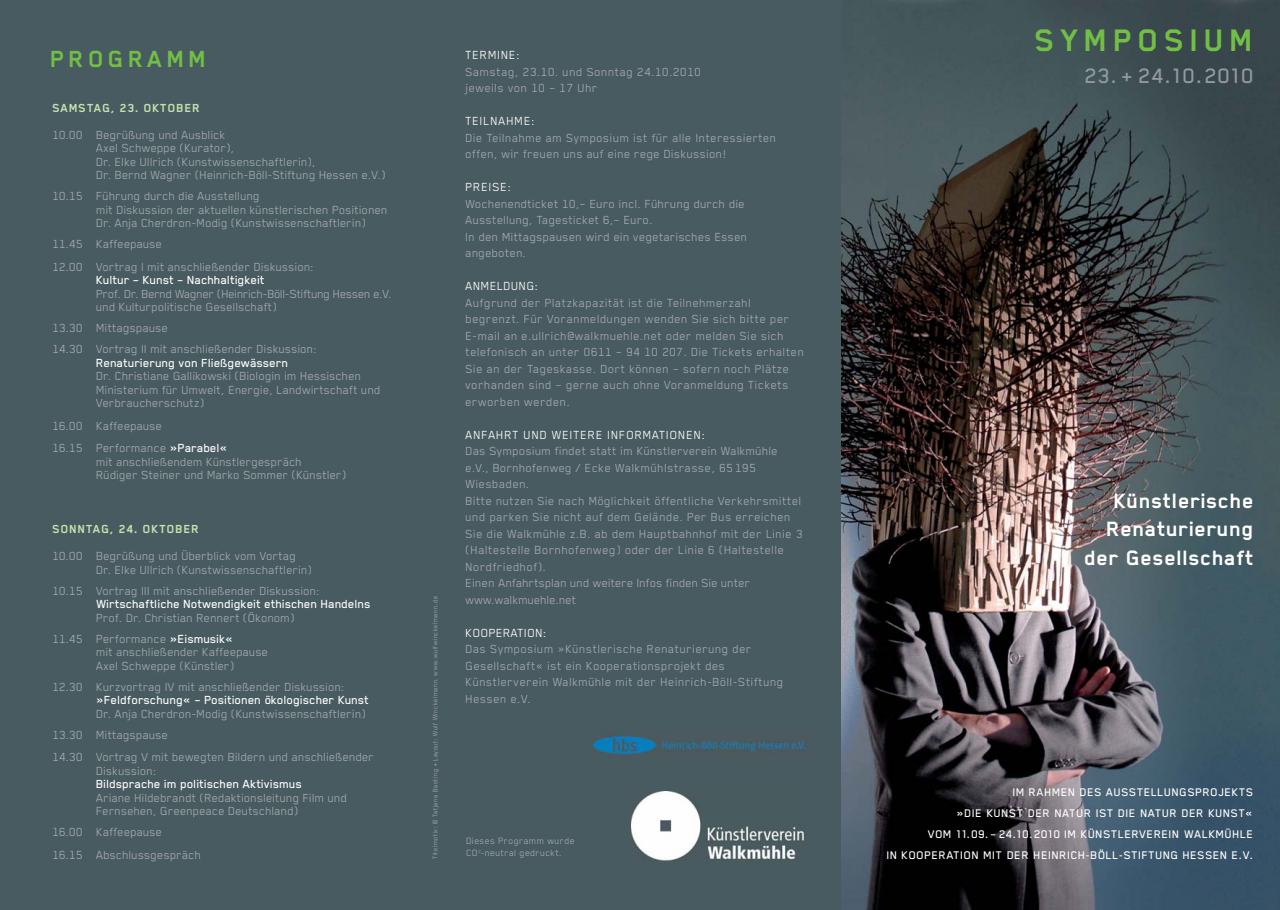
<style>
.page{position:relative;width:1280px;height:910px;background:#fff}
.page>*{position:absolute;margin:0;border:0;box-sizing:border-box;transform-origin:0 0}
.t1{font:700 36px "Blender Pro";letter-spacing:.145em;color:#71bf44}
.t2{font:700 27px "Blender Pro";letter-spacing:.145em;color:#71bf44}
.t3{font:700 24px/28.8px "Blender Pro";letter-spacing:.02em;color:#fff;text-align:right}
.t4{font:500 24px "Blender Pro";letter-spacing:.005em;color:#929a9e}
.t5{font:13.5px/13.5px "Blender Pro";color:#a4aaae}
.t6{font:13.5px/16.5px "Blender Pro";letter-spacing:.025em;color:#a4aaae}
.t7{font:13.5px/13.5px "Blender Pro";letter-spacing:-.025em;color:#a4aaae}
.t8{font:500 13.5px/13.5px "Blender Pro";color:#fff}
.t9{font:500 12.75px/21.1px "Blender Pro";letter-spacing:.04em;color:#fff;text-align:right}
.t10{font:10.5px/12.6px "Blender Pro";letter-spacing:.025em;color:#a4aaae}
.t11{font:7.5px "Blender Pro";letter-spacing:.025em;color:#a4aaae}
.s1{font-weight:700;color:#c5e1ae}
.s2{font-weight:500;color:#fff}
.s3{font-weight:400;color:#a4aaae}
.s4{color:#fff}
</style>
<div class="page">
<div style="left:0;top:0;width:846px;height:910px;background:#485b60"></div>
<img style="left:842px;top:0;width:438px;height:910px">
<img style="left:632px;top:792px;width:172px;height:69px">
<img style="left:592px;top:730px;width:214px;height:25px">
<p class="t2" style="left:51px;top:50px;width:158px">PROGRAMM</p>
<p class="t5" style="left:53px;top:93px;width:175px;line-height:27px"><span class="s1">SAMSTAG, 23. OKTOBER<br></span>10.00 Begrüßung und Ausblick</p>
<p class="t5" style="left:96px;top:141px;width:291px">Axel Schweppe (Kurator),<br>Dr. Elke Ullrich (Kunstwissenschaftlerin),<br>Dr. Bernd Wagner (Heinrich-Böll-Stiftung Hessen e.V.)</p>
<p class="t5" style="left:96px;top:189px;width:293px;text-indent:-44px">10.15 Führung durch die Ausstellung<br>mit Diskussion der aktuellen künstlerischen Positionen<br>Dr. Anja Cherdron-Modig (Kunstwissenschaftlerin)</p>
<p class="t5" style="left:53px;top:232px;width:263px;line-height:22.5px">11.45 Kaffeepause<br>12.00 Vortrag I mit anschließender Diskussion:</p>
<p class="t7" style="left:96px;top:273px;width:297px"><span class="s2">Kultur – Kunst – Nachhaltigkeit<br></span>Prof. Dr. Bernd Wagner (Heinrich-Böll-Stiftung Hessen e.V. und Kulturpolitische Gesellschaft)</p>
<p class="t5" style="left:53px;top:317px;width:266px;line-height:21px">13.30 Mittagspause<br>14.30 Vortrag II mit anschließender Diskussion:</p>
<p class="t5" style="left:96px;top:355px;width:286px"><span class="s2">Renaturierung von Fließgewässern<br></span>Dr. Christiane Gallikowski (Biologin im Hessischen Ministerium für Umwelt, Energie, Landwirtschaft und Verbraucherschutz)</p>
<p class="t5" style="left:53px;top:414px;width:177px;line-height:22.5px">16.00 Kaffeepause<br>16.15 Performance <span class="s2">»Parabel«</span></p>
<p class="t5" style="left:96px;top:454px;width:252px">mit anschließendem Künstlergespräch<br>Rüdiger Steiner und Marko Sommer (Künstler)</p>
<p class="t5" style="left:53px;top:515px;width:245px;line-height:27px"><span class="s1">SONNTAG, 24. OKTOBER<br></span>10.00 Begrüßung und Überblick vom Vortag</p>
<p class="t5" style="left:53px;top:558px;width:269px;line-height:21px;text-indent:44px">Dr. Elke Ullrich (Kunstwissenschaftlerin)<br>10.15 Vortrag III mit anschließender Diskussion:</p>
<p class="t8" style="left:96px;top:597px;width:276px">Wirtschaftliche Notwendigkeit ethischen Handelns<br><span class="s3">Prof. Dr. Christian Rennert (Ökonom)</span></p>
<p class="t5" style="left:96px;top:631px;width:174px;text-indent:-44px">11.45 Performance <span class="s2">»Eismusik«<br></span>mit anschließender Kaffeepause<br>Axel Schweppe (Künstler)</p>
<p class="t5" style="left:96px;top:679px;width:274px;text-indent:-44px">12.30 Kurzvortrag IV mit anschließender Diskussion: <span class="s2">»Feldforschung« – Positionen ökologischer Kunst<br></span>Dr. Anja Cherdron-Modig (Kunstwissenschaftlerin)</p>
<p class="t5" style="left:53px;top:723px;width:323px;line-height:22.5px">13.30 Mittagspause<br>14.30 Vortrag V mit bewegten Bildern und anschließender</p>
<p class="t5" style="left:96px;top:763px;width:253px">Diskussion:<br><span class="s2">Bildsprache im politischen Aktivismus<br></span>Ariane Hildebrandt (Redaktionsleitung Film und Fernsehen, Greenpeace Deutschland)</p>
<p class="t5" style="left:53px;top:820px;width:150px;line-height:22.5px">16.00 Kaffeepause<br>16.15 Abschlussgespräch</p>
<p class="t11" style="left:431px;top:859px;width:265px;rotate:-90deg">Titelmotiv: © Tatjana Basting • Layout: Wulf Winckelmann. www.wulfwinckelmann.de</p>
<p class="t6" style="left:466px;top:46px;width:237px"><span class="s4">TERMINE:<br></span>Samstag, 23.10. und Sonntag 24.10.2010 jeweils von 10 – 17 Uhr</p>
<p class="t6" style="left:466px;top:112px;width:312px"><span class="s4">TEILNAHME:<br></span>Die Teilnahme am Symposium ist für alle Interessierten offen, wir freuen uns auf eine rege Diskussion!</p>
<p class="t5" style="left:466px;top:178px;width:283px;line-height:16.5px"><span class="s4">PREISE:<br></span>Wochenendticket 10,– Euro incl. Führung durch die<br>Ausstellung, Tagesticket 6,– Euro.<br>In den Mittagspausen wird ein vegetarisches Essen angeboten.</p>
<p class="t6" style="left:466px;top:277px;width:340px"><span class="s4">ANMELDUNG:<br></span>Aufgrund der Platzkapazität ist die Teilnehmerzahl begrenzt. Für Voranmeldungen wenden Sie sich bitte per E-mail an e.ullrich@walkmuehle.net oder melden Sie sich telefonisch an unter 0611 – 94 10 207. Die Tickets erhalten Sie an der Tageskasse. Dort können – sofern noch Plätze vorhanden sind – gerne auch ohne Voranmeldung Tickets erworben werden.</p>
<p class="t6" style="left:466px;top:426px;width:339px"><span class="s4">ANFAHRT UND WEITERE INFORMATIONEN:<br></span>Das Symposium findet statt im Künstlerverein Walkmühle e.V., Bornhofenweg / Ecke Walkmühlstrasse, 65195<br>Wiesbaden.<br>Bitte nutzen Sie nach Möglichkeit öffentliche Verkehrsmittel und parken Sie nicht auf dem Gelände. Per Bus erreichen Sie die Walkmühle z.B. ab dem Hauptbahnhof mit der Linie 3 (Haltestelle Bornhofenweg) oder der Linie 6 (Haltestelle Nordfriedhof).<br>Einen Anfahrtsplan und weitere Infos finden Sie unter www.walkmuehle.net</p>
<p class="t6" style="left:466px;top:624px;width:320px"><span class="s4">KOOPERATION:<br></span>Das Symposium »Künstlerische Renaturierung der Gesellschaft« ist ein Kooperationsprojekt des Künstlerverein Walkmühle mit der Heinrich-Böll-Stiftung Hessen e.V.</p>
<p class="t10" style="left:466px;top:834px;width:110px">Dieses Programm wurde<br>CO<sup>2</sup>-neutral gedruckt.</p>
<p class="t1" style="left:1036px;top:28px;width:220px">SYMPOSIUM</p>
<p class="t4" style="left:1085px;top:60px;width:171px">23.+ 24.10.2010</p>
<p class="t3" style="left:1085px;top:488px;width:171px">Künstlerische<br>Renaturierung der Gesellschaft</p>
<p class="t9" style="left:887px;top:781px;width:368px">IM RAHMEN DES AUSSTELLUNGSPROJEKTS<br>»DIE KUNST DER NATUR IST DIE NATUR DER KUNST«<br>VOM 11.09.– 24.10.2010 IM KÜNSTLERVEREIN WALKMÜHLE<br>IN KOOPERATION MIT DER HEINRICH-BÖLL-STIFTUNG HESSEN E.V.</p>
</div>
